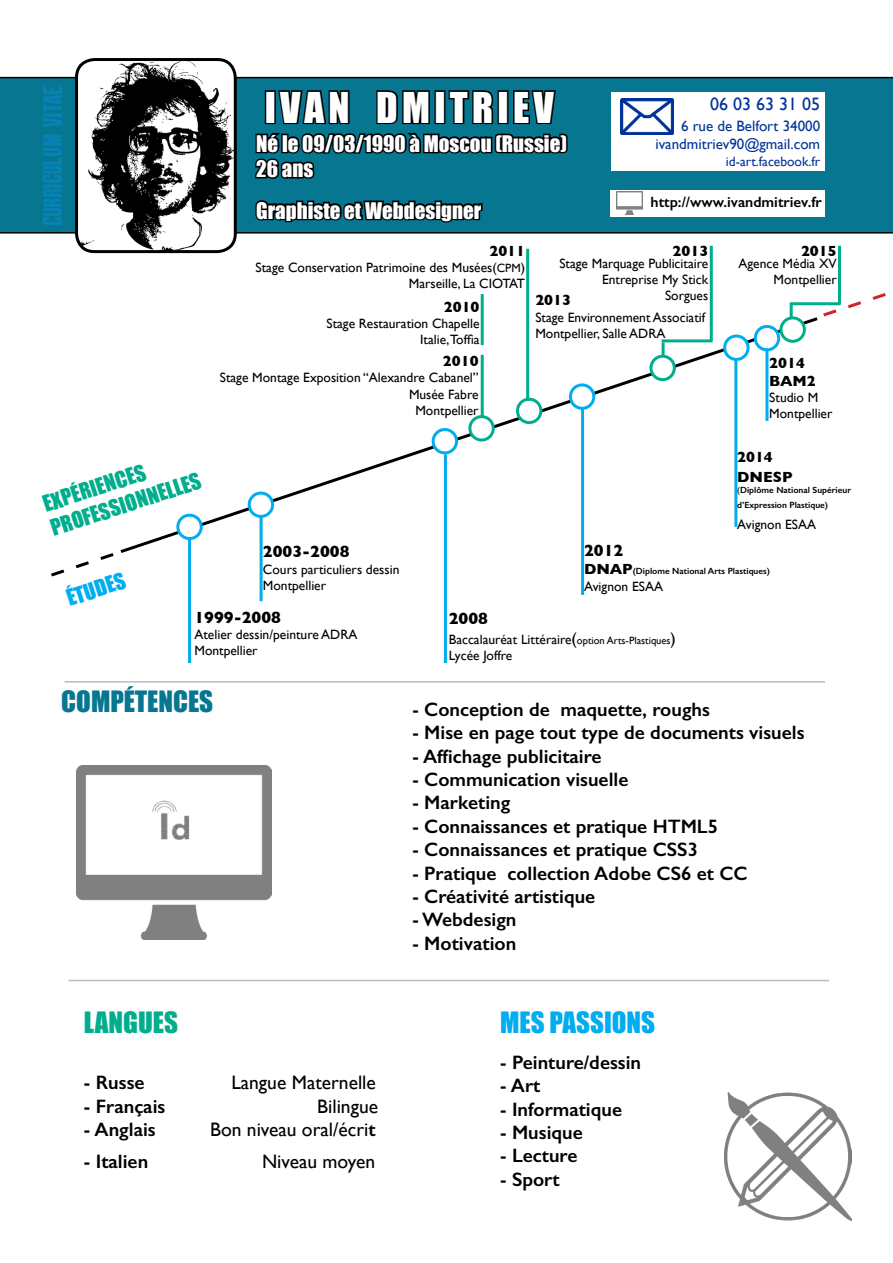
<style>
.page{position:relative;width:893px;height:1263px;background:#fff}
.page>*{position:absolute;margin:0;border:0;box-sizing:border-box;transform-origin:0 0}
.t1{font:39px "Impact";letter-spacing:.11em;color:#fff}
.t2{font:27px "Big Brother";color:#0682b4}
.t3{font:27px "Impact";color:#067691}
.t4{font:27px "Impact";color:#00adef}
.t5{font:27px "Impact";color:#00ae8d}
.t6{font:21px/25.2px "Impact";color:#fff}
.t7{font:21px/25.2px "Impact";color:#00ae8d}
.t8{font:21px "Impact";color:#00adef}
.t9{font:600 19.5px "Gill Sans";color:#000}
.t10{font:19.5px "Gill Sans";color:#000}
.t11{font:18px "Gill Sans";color:#039}
.t12{font:700 16.5px "Gill Sans";color:#000}
.t13{font:15px/18px "Gill Sans";color:#039;text-align:right}
.t14{font:700 15px/19.8px "Gill Sans";color:#000}
.t15{font:600 15px "Gill Sans";color:#000}
.t16{font:13.5px/16.2px "Gill Sans";color:#000;text-align:right}
.t17{font:13.5px "Gill Sans";color:#039}
.t18{font:600 9px/15.3px "Gill Sans";color:#000}
.s1{font-size:12px}
.s2{font-weight:400}
.s3{font-weight:700;font-size:15px}
.s4{font-weight:600}
.s5{font-size:16.5px}
.s6{font-size:10.5px}
</style>
<div class="page">
<div style="left:0;top:77px;width:893px;height:157px;background:#067691"></div>
<img style="left:77px;top:62px;width:158px;height:189px">
<div style="left:75px;top:58px;width:162px;height:195px;border:3px solid #000;border-radius:18px"></div>
<svg style="left:120px;top:315px;width:698px;height:240px"></svg>
<svg style="left:51px;top:553px;width:63px;height:24px"></svg>
<div style="left:178px;top:515px;width:23px;height:23px;background:#fff;border-radius:50%"></div>
<div style="left:176px;top:514px;width:27px;height:26px;border:3px solid #00adef;border-radius:50%"></div>
<svg style="left:820px;top:293px;width:66px;height:24px"></svg>
<div style="left:725px;top:336px;width:23px;height:23px;background:#fff;border-radius:50%"></div>
<div style="left:723px;top:334px;width:26px;height:27px;border:3px solid #00adef;border-radius:50%"></div>
<div style="left:570px;top:385px;width:24px;height:23px;background:#fff;border-radius:50%"></div>
<div style="left:569px;top:383px;width:26px;height:27px;border:3px solid #00adef;border-radius:50%"></div>
<div style="left:249px;top:493px;width:24px;height:23px;background:#fff;border-radius:50%"></div>
<div style="left:248px;top:491px;width:26px;height:27px;border:3px solid #00adef;border-radius:50%"></div>
<div style="left:433px;top:429px;width:24px;height:24px;background:#fff;border-radius:50%"></div>
<div style="left:432px;top:428px;width:26px;height:26px;border:3px solid #00adef;border-radius:50%"></div>
<hr style="left:65px;top:681px;width:760px;height:2px;background:#bcbbba">
<hr style="left:68px;top:980px;width:761px;height:1px;background:#bcbbba">
<hr style="left:260px;top:515px;width:3px;height:86px;background:#00adef">
<hr style="left:481px;top:355px;width:3px;height:61px;background:#00ae8d">
<hr style="left:581px;top:409px;width:3px;height:186px;background:#00adef">
<hr style="left:444px;top:454px;width:3px;height:209px;background:#00adef">
<hr style="left:188px;top:537px;width:3px;height:126px;background:#00adef">
<hr style="left:734px;top:360px;width:3px;height:167px;background:#00adef">
<hr style="left:481px;top:294px;width:3px;height:51px;background:#00ae8d">
<div style="left:755px;top:326px;width:24px;height:24px;background:#fff;border-radius:50%"></div>
<div style="left:754px;top:325px;width:26px;height:26px;border:3px solid #00adef;border-radius:50%"></div>
<hr style="left:765px;top:348px;width:3px;height:73px;background:#00adef">
<div style="left:470px;top:417px;width:23px;height:23px;background:#fff;border-radius:50%"></div>
<div style="left:468px;top:415px;width:27px;height:26px;border:3px solid #00ae8d;border-radius:50%"></div>
<hr style="left:710px;top:246px;width:3px;height:94px;background:#00ae8d">
<div style="left:651px;top:356px;width:23px;height:24px;background:#fff;border-radius:50%"></div>
<div style="left:649px;top:355px;width:27px;height:26px;border:3px solid #00ae8d;border-radius:50%"></div>
<hr style="left:661px;top:339px;width:51px;height:3px;background:#00ae8d">
<svg style="left:662px;top:342px;width:3px;height:13px"></svg>
<div style="left:517px;top:399px;width:24px;height:24px;background:#fff;border-radius:50%"></div>
<div style="left:516px;top:398px;width:26px;height:26px;border:3px solid #00ae8d;border-radius:50%"></div>
<hr style="left:526px;top:249px;width:3px;height:152px;background:#00ae8d">
<svg style="left:253px;top:76px;width:317px;height:182px;background:#266b7c"></svg>
<svg style="left:781px;top:318px;width:23px;height:23px"></svg>
<div style="left:779px;top:316px;width:27px;height:27px;border:3px solid #00ae8d;border-radius:50%"></div>
<hr style="left:790px;top:305px;width:3px;height:14px;background:#00ae8d">
<hr style="left:838px;top:246px;width:3px;height:57px;background:#00ae8d">
<hr style="left:790px;top:302px;width:51px;height:3px;background:#00ae8d">
<div style="left:611px;top:92px;width:214px;height:78px;background:#fff"></div>
<img style="left:621px;top:98px;width:52px;height:37px">
<img style="left:724px;top:1093px;width:127px;height:127px">
<img style="left:77px;top:765px;width:195px;height:175px">
<img style="left:143px;top:793px;width:60px;height:60px">
<div style="left:611px;top:190px;width:214px;height:26px;background:#fff"></div>
<img style="left:617px;top:192px;width:25px;height:23px">
<h2 class="t2" style="left:43px;top:225px;width:142px;rotate:-90deg">curriculum vitae</h2>
<h3 class="t7" style="left:40px;top:492px;width:158px;rotate:-18deg">EXPÉRIENCES<br>PROFESSIONNELLES</h3>
<h3 class="t8" style="left:62px;top:583px;width:62px;rotate:-18deg">ÉTUDES</h3>
<h1 class="t1" style="left:265px;top:77px;width:291px">IVAN DMITRIEV</h1>
<h3 class="t6" style="left:256px;top:130px;width:312px">Né le 09/03/1990 à Moscou (Russie)<br>26 ans</h3>
<h3 class="t6" style="left:256px;top:197px;width:227px">Graphiste et Webdesigner</h3>
<h3 class="t11" style="left:710px;top:93px;width:112px">06 03 63 31 05</h3>
<p class="t13" style="left:655px;top:117px;width:166px">6 rue de Belfort 34000 ivandmitriev90@gmail.com</p>
<p class="t17" style="left:726px;top:153px;width:96px">id-art.facebook.fr</p>
<p class="t15" style="left:651px;top:193px;width:173px">http://www.ivandmitriev.fr</p>
<p class="t14" style="left:489px;top:241px;width:37px">2011</p>
<p class="t16" style="left:256px;top:259px;width:271px">Stage Conservation Patrimoine des Musées(<span class="s1">CPM</span>)<br>Marseille, La CIOTAT</p>
<p class="t14" style="left:444px;top:296px;width:37px">2010</p>
<p class="t16" style="left:326px;top:315px;width:155px">Stage Restauration Chapelle<br>Italie,Toffia</p>
<p class="t14" style="left:443px;top:351px;width:37px">2010</p>
<p class="t16" style="left:220px;top:370px;width:260px">Stage Montage Exposition “Alexandre Cabanel”<br>Musée Fabre<br>Montpellier</p>
<p class="t14" style="left:673px;top:241px;width:37px">2013</p>
<p class="t16" style="left:559px;top:255px;width:150px">Stage Marquage Publicitaire<br>Entreprise My Stick<br>Sorgues</p>
<p class="t14" style="left:535px;top:290px;width:37px">2013</p>
<p class="t16" style="left:535px;top:309px;width:171px;text-align:left">Stage Environnement Associatif<br>Montpellier, Salle ADRA</p>
<p class="t14" style="left:801px;top:241px;width:37px">2015</p>
<p class="t16" style="left:738px;top:255px;width:100px">Agence Média XV<br>Montpellier</p>
<p class="t14" style="left:769px;top:354px;width:48px;line-height:18px">2014<br>BAM2</p>
<p class="t16" style="left:769px;top:389px;width:65px;text-align:left">Studio M<br>Montpellier</p>
<p class="t12" style="left:263px;top:539px;width:88px">2003-2008</p>
<p class="t16" style="left:263px;top:561px;width:138px;text-align:left">Cours particuliers dessin<br>Montpellier</p>
<p class="t14" style="left:737px;top:447px;width:57px">2014<br>DNESP</p>
<p class="t18" style="left:737px;top:482px;width:115px"><span class="s2">(</span>Diplôme National Supérieur d’Expression Plastique)</p>
<p class="t16" style="left:737px;top:516px;width:80px">Avignon ESAA</p>
<p class="t12" style="left:584px;top:538px;width:41px">2012</p>
<p class="t18" style="left:584px;top:563px;width:187px"><span class="s3">DNAP</span>(Diplome National Arts Plastiques)</p>
<p class="t16" style="left:584px;top:578px;width:80px">Avignon ESAA</p>
<p class="t12" style="left:194px;top:604px;width:88px">1999-2008</p>
<p class="t16" style="left:194px;top:626px;width:165px;text-align:left">Atelier dessin/peinture ADRA<br>Montpellier</p>
<h2 class="t3" style="left:61px;top:681px;width:153px">COMPÉTENCES</h2>
<h2 class="t5" style="left:84px;top:1002px;width:96px">LANGUES</h2>
<h3 class="t9" style="left:84px;top:1071px;width:62px">- Russe</h3>
<h3 class="t10" style="left:231px;top:1071px;width:146px">Langue Maternelle</h3>
<h3 class="t9" style="left:84px;top:1094px;width:83px">- Français</h3>
<h3 class="t10" style="left:317px;top:1094px;width:62px">Bilingue</h3>
<h3 class="t9" style="left:84px;top:1117px;width:73px">- Anglais</h3>
<h3 class="t10" style="left:210px;top:1118px;width:167px">Bon niveau oral/écri<span class="s4">t</span></h3>
<h3 class="t9" style="left:84px;top:1150px;width:66px">- Italien</h3>
<h3 class="t10" style="left:262px;top:1150px;width:115px">Niveau moyen</h3>
<p class="t12" style="left:449px;top:606px;width:41px">2008</p>
<p class="t16" style="left:449px;top:631px;width:229px;text-align:left">Baccalauréat Littéraire<span class="s5">(</span><span class="s6">option Arts-Plastiques</span><span class="s5">)<br></span>Lycée Joffre</p>
<h3 class="t9" style="left:412px;top:697px;width:299px">- Conception de maquette, roughs</h3>
<h3 class="t9" style="left:412px;top:721px;width:394px">- Mise en page tout type de documents visuels</h3>
<h3 class="t9" style="left:412px;top:744px;width:191px">- Affichage publicitaire</h3>
<h3 class="t9" style="left:412px;top:768px;width:217px">- Communication visuelle</h3>
<h3 class="t9" style="left:412px;top:791px;width:99px">- Marketing</h3>
<h3 class="t9" style="left:412px;top:814px;width:307px">- Connaissances et pratique HTML5</h3>
<h3 class="t9" style="left:412px;top:838px;width:287px">- Connaissances et pratique CSS3</h3>
<h3 class="t9" style="left:412px;top:861px;width:337px">- Pratique collection Adobe CS6 et CC</h3>
<h3 class="t9" style="left:412px;top:885px;width:184px">- Créativité artistique</h3>
<h3 class="t9" style="left:412px;top:908px;width:106px">- Webdesign</h3>
<h3 class="t9" style="left:412px;top:931px;width:105px">- Motivation</h3>
<h2 class="t4" style="left:500px;top:1002px;width:156px">MES PASSIONS</h2>
<h3 class="t9" style="left:500px;top:1050px;width:143px">- Peinture/dessin</h3>
<h3 class="t9" style="left:500px;top:1074px;width:42px">- Art</h3>
<h3 class="t9" style="left:500px;top:1097px;width:123px">- Informatique</h3>
<h3 class="t9" style="left:500px;top:1120px;width:84px">- Musique</h3>
<h3 class="t9" style="left:500px;top:1144px;width:79px">- Lecture</h3>
<h3 class="t9" style="left:500px;top:1167px;width:61px">- Sport</h3>
</div>
